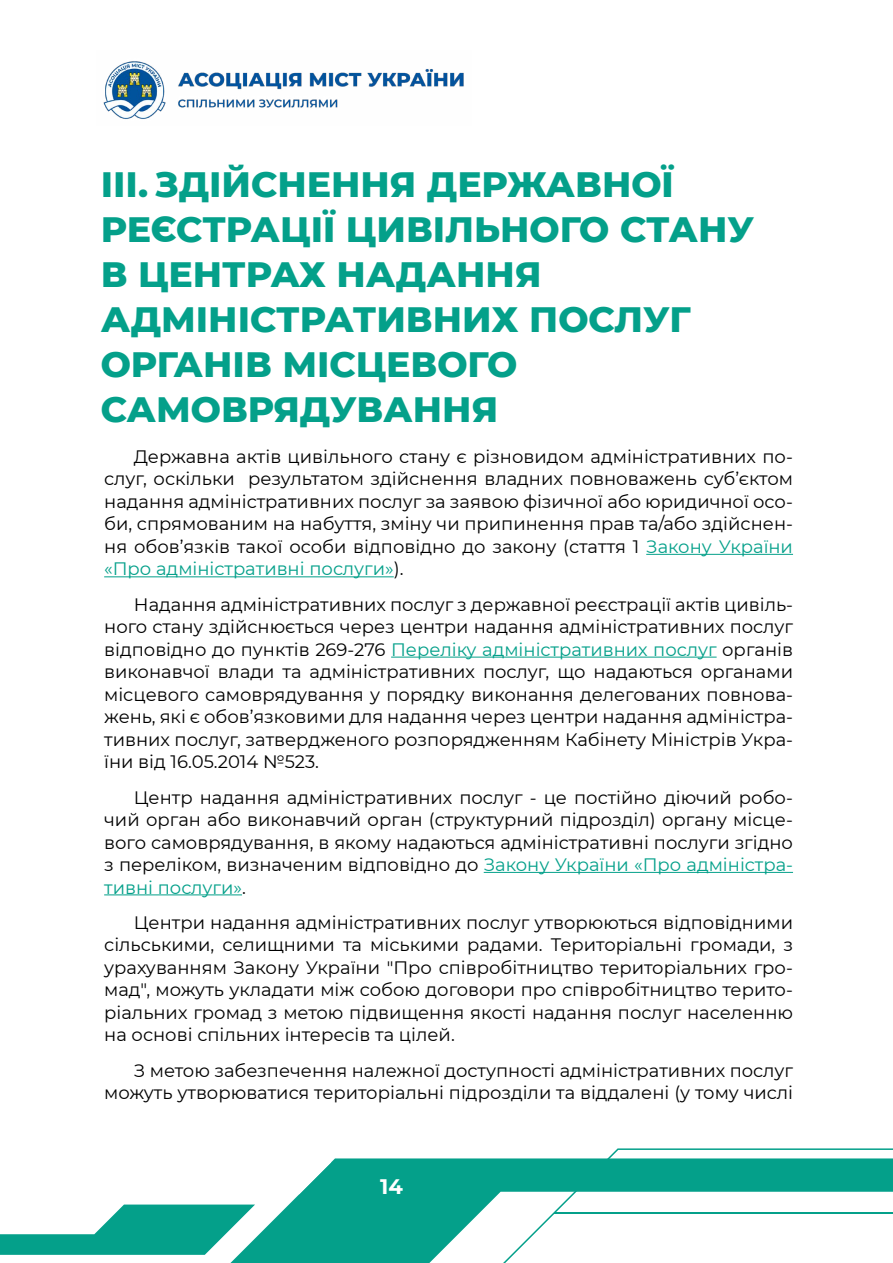
<style>
.page{position:relative;width:893px;height:1263px;background:#fff}
.page>*{position:absolute;margin:0;border:0;box-sizing:border-box;transform-origin:0 0}
.t1{font:800 36px/45px "Montserrat";color:#04a08a}
.t2{font:700 21px "Montserrat";color:#fff}
.t3{font:18px/22.5px "Montserrat";color:#000;text-align:justify}
.s1{color:#04a08a}
</style>
<div class="page">
<img style="left:103px;top:61px;width:361px;height:58px">
<svg style="left:0;top:1148px;width:893px;height:115px"></svg>
<hr style="left:555px;top:1212px;width:338px;height:1px;background:#04a08a">
<img style="left:214px;top:1148px;width:117px;height:46px">
<hr style="left:646px;top:554px;width:147px;height:1px;background:#04a08a">
<hr style="left:104px;top:576px;width:290px;height:1px;background:#04a08a">
<hr style="left:391px;top:657px;width:326px;height:1px;background:#04a08a">
<hr style="left:484px;top:872px;width:309px;height:1px;background:#04a08a">
<hr style="left:104px;top:894px;width:138px;height:1px;background:#04a08a">
<h1 class="t1" style="left:101px;top:160px;width:655px">ІІІ. ЗДІЙСНЕННЯ ДЕРЖАВНОЇ<br>РЕЄСТРАЦІЇ ЦИВІЛЬНОГО СТАНУ<br>В ЦЕНТРАХ НАДАННЯ<br>АДМІНІСТРАТИВНИХ ПОСЛУГ<br>ОРГАНІВ МІСЦЕВОГО<br>САМОВРЯДУВАННЯ</h1>
<p class="t3" style="left:104px;top:445px;width:690px;text-indent:30px">Державна актів цивільного стану є різновидом адміністративних по&shy;слуг, оскільки результатом здійснення владних повноважень суб’єктом надання адміністративних послуг за заявою фізичної або юридичної осо&shy;би, спрямованим на набуття, зміну чи припинення прав та/або здійснен&shy;ня обов’язків такої особи відповідно до закону (стаття 1 <span class="s1">Закону України «Про адміністративні послуги»</span>).</p>
<p class="t3" style="left:104px;top:592px;width:690px;text-indent:30px">Надання адміністративних послуг з державної реєстрації актів цивіль&shy;ного стану здійснюється через центри надання адміністративних послуг відповідно до пунктів 269-276 <span class="s1">Переліку адміністративних послуг</span> органів виконавчої влади та адміністративних послуг, що надаються органами місцевого самоврядування у порядку виконання делегованих повнова&shy;жень, які є обов’язковими для надання через центри надання адміністра&shy;тивних послуг, затвердженого розпорядженням Кабінету Міністрів Укра&shy;їни від 16.05.2014 №523.</p>
<p class="t3" style="left:104px;top:785px;width:690px;text-indent:30px">Центр надання адміністративних послуг - це постійно діючий робо&shy;чий орган або виконавчий орган (структурний підрозділ) органу місце&shy;вого самоврядування, в якому надаються адміністративні послуги згідно з переліком, визначеним відповідно до <span class="s1">Закону України «Про адміністра&shy;тивні послуги»</span>.</p>
<p class="t3" style="left:104px;top:910px;width:690px;text-indent:30px">Центри надання адміністративних послуг утворюються відповідними сільськими, селищними та міськими радами. Територіальні громади, з урахуванням Закону України "Про співробітництво територіальних гро&shy;мад", можуть укладати між собою договори про співробітництво терито&shy;ріальних громад з метою підвищення якості надання послуг населенню на основі спільних інтересів та цілей.</p>
<p class="t3" style="left:104px;top:1058px;width:690px;text-align:right">З метою забезпечення належної доступності адміністративних послуг можуть утворюватися територіальні підрозділи та віддалені (у тому числі</p>
<p class="t2" style="left:380px;top:1171px;width:24px">14</p>
</div>
